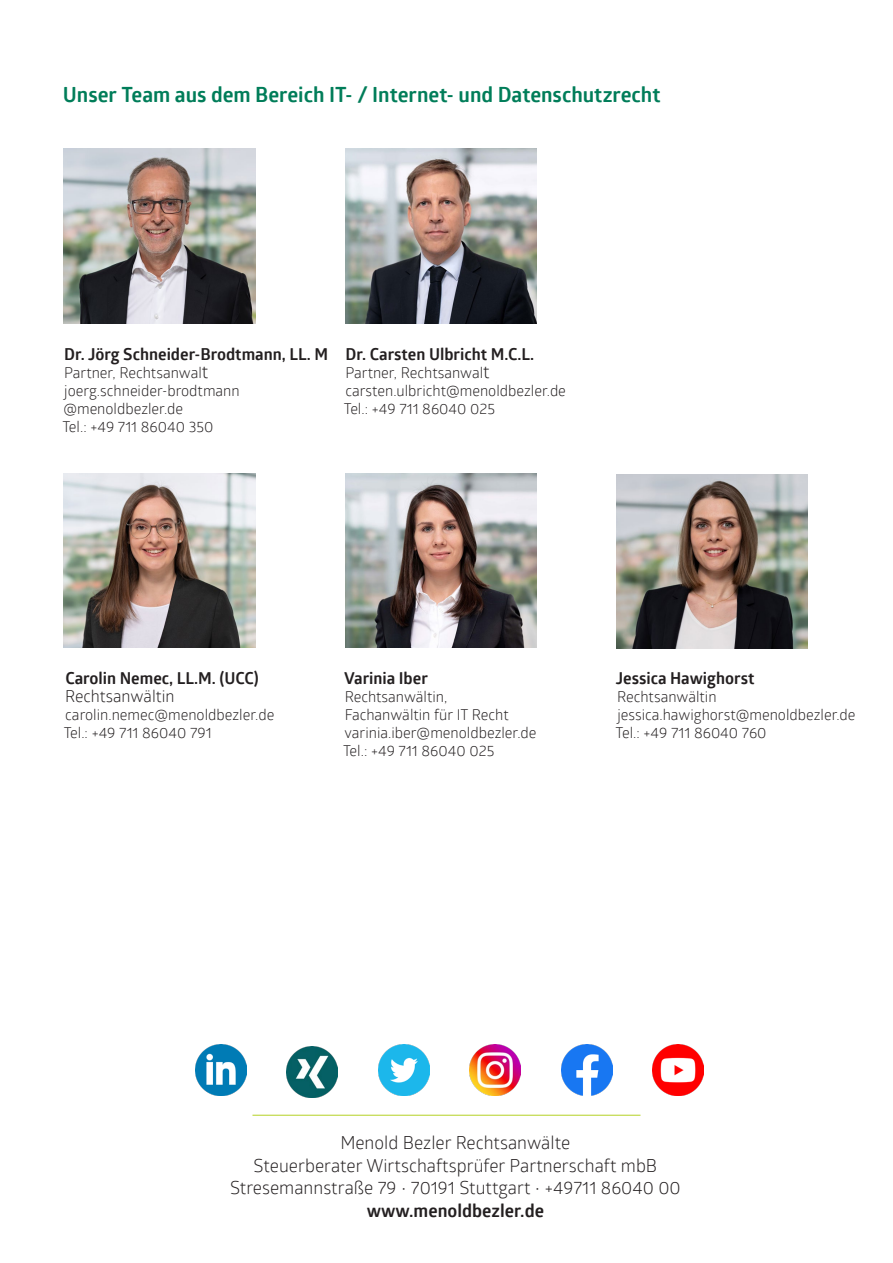
<style>
.page{position:relative;width:893px;height:1263px;background:#fff}
.page>*{position:absolute;margin:0;border:0;box-sizing:border-box;transform-origin:0 0}
.Adresse{font:21px "Glober MB Bold";letter-spacing:-.005em;color:#007d59}
.t1{font:18px "Glober MB Book";color:#231f20}
.t2{font:18px "Glober MB Bold";color:#231f20}
.IHV_-----_Headline{font:16.5px "Glober MB Bold";color:#231f20}
.IHV_-----_Headline-2{font:16.5px "Glober MB Book";color:#231f20}
.IHV_-----_Headline-3{font:15px "Glober MB Book";color:#231f20}
.s1{font-size:18px}
</style>
<div class="page">
<img style="left:64px;top:149px;width:191px;height:174px">
<img style="left:64px;top:473px;width:191px;height:174px">
<img style="left:345px;top:149px;width:191px;height:174px">
<img style="left:345px;top:473px;width:191px;height:175px">
<img style="left:617px;top:474px;width:191px;height:174px">
<hr style="left:252px;top:1115px;width:388px;height:1px;background:#bdd63c">
<img style="left:195px;top:1045px;width:51px;height:51px">
<img style="left:561px;top:1045px;width:51px;height:51px">
<img style="left:470px;top:1045px;width:51px;height:51px">
<img style="left:378px;top:1045px;width:51px;height:51px">
<img style="left:287px;top:1047px;width:51px;height:51px">
<img style="left:652px;top:1045px;width:52px;height:51px">
<p class="Adresse" style="left:63px;top:80px;width:599px">Unser Team aus dem Bereich IT- / Internet- und Datenschutzrecht</p>
<p class="IHV_-----_Headline" style="left:64px;top:343px;width:265px">Dr. Jörg Schneider-Brodtmann, LL. M</p>
<p class="IHV_-----_Headline-3" style="left:64px;top:362px;width:146px">Partner, Rechtsanwal<span class="s1">t</span></p>
<p class="IHV_-----_Headline-3" style="left:64px;top:380px;width:177px">joerg.schneider-brodtmann</p>
<p class="IHV_-----_Headline-3" style="left:63px;top:398px;width:121px">@menoldbezler.de</p>
<p class="IHV_-----_Headline-3" style="left:62px;top:416px;width:153px">Tel.: +49 711 86040 350</p>
<p class="IHV_-----_Headline" style="left:346px;top:343px;width:190px">Dr. Carsten Ulbricht M.C.L.</p>
<p class="IHV_-----_Headline-3" style="left:345px;top:362px;width:146px">Partner, Rechtsanwal<span class="s1">t</span></p>
<p class="IHV_-----_Headline-3" style="left:345px;top:380px;width:222px">carsten.ulbricht@menoldbezler.de</p>
<p class="IHV_-----_Headline-3" style="left:344px;top:398px;width:153px">Tel.: +49 711 86040 025</p>
<p class="IHV_-----_Headline" style="left:65px;top:667px;width:195px">Carolin Nemec, LL.M. (UCC)</p>
<p class="IHV_-----_Headline-2" style="left:65px;top:685px;width:111px">Rechtsanwältin</p>
<p class="IHV_-----_Headline-3" style="left:65px;top:704px;width:210px">carolin.nemec@menoldbezler.de</p>
<p class="IHV_-----_Headline-3" style="left:64px;top:722px;width:149px">Tel.: +49 711 86040 791</p>
<p class="IHV_-----_Headline" style="left:344px;top:667px;width:85px">Varinia Iber</p>
<p class="IHV_-----_Headline-3" style="left:345px;top:686px;width:104px">Rechtsanwältin,</p>
<p class="IHV_-----_Headline-3" style="left:345px;top:704px;width:166px">Fachanwältin für IT Recht</p>
<p class="IHV_-----_Headline-3" style="left:345px;top:722px;width:193px">varinia.iber@menoldbezler.de</p>
<p class="IHV_-----_Headline-3" style="left:343px;top:740px;width:153px">Tel.: +49 711 86040 025</p>
<p class="IHV_-----_Headline" style="left:616px;top:667px;width:140px">Jessica Hawighorst</p>
<p class="IHV_-----_Headline-3" style="left:617px;top:686px;width:101px">Rechtsanwältin</p>
<p class="IHV_-----_Headline-3" style="left:617px;top:704px;width:240px">jessica.hawighorst@menoldbezler.de</p>
<p class="IHV_-----_Headline-3" style="left:616px;top:722px;width:153px">Tel.: +49 711 86040 760</p>
<p class="t1" style="left:340px;top:1130px;width:231px">Menold Bezler Rechtsanwälte</p>
<p class="t1" style="left:254px;top:1153px;width:405px">Steuerberater Wirtschaftsprüfer Partnerschaft mbB</p>
<p class="t1" style="left:230px;top:1175px;width:452px">Stresemannstraße 79 • 70191 Stuttgart • +49711 86040 00</p>
<p class="t2" style="left:367px;top:1198px;width:179px">www.menoldbezler.de</p>
</div>
